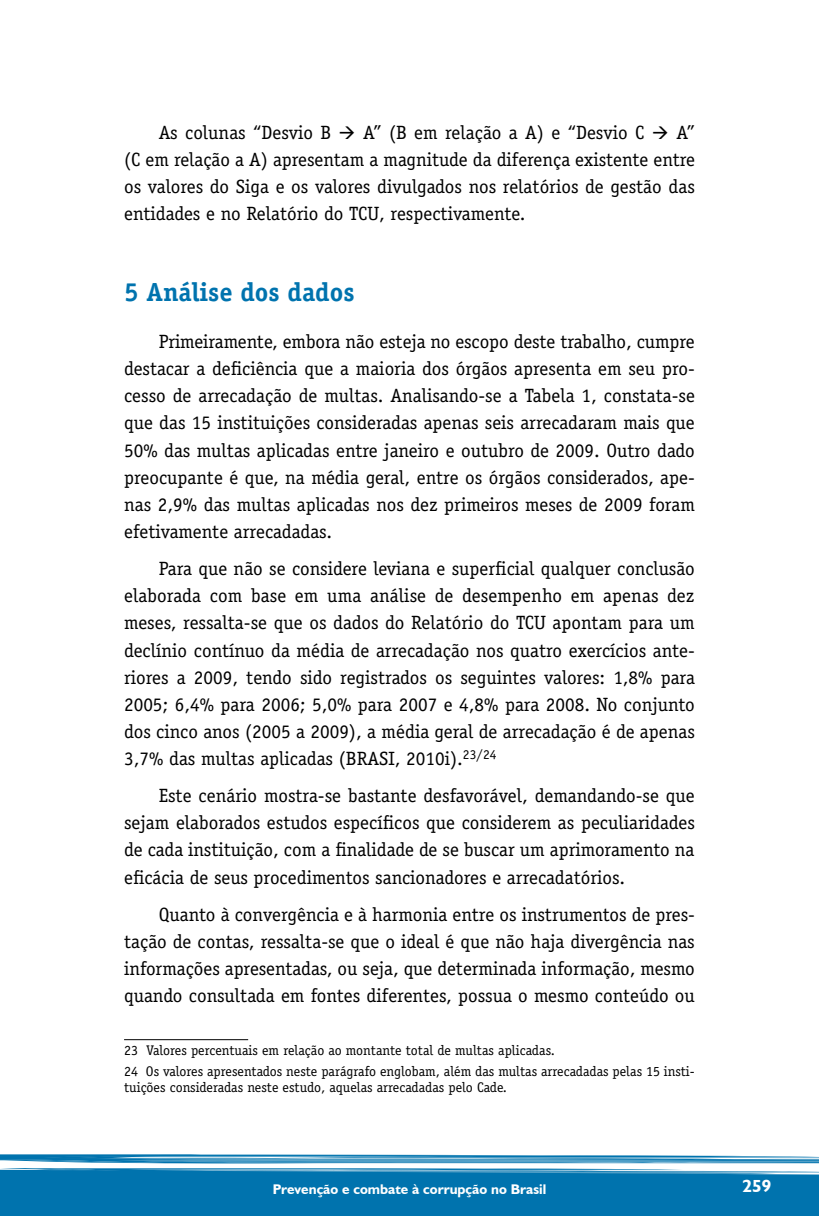
<style>
.page{position:relative;width:819px;height:1216px;background:#fff}
.page>*{position:absolute;margin:0;border:0;box-sizing:border-box;transform-origin:0 0}
.t1{font:700 26.25px "Officina Serif";color:#0073ae}
.t2{font:19.25px/27.1px "Officina Serif";color:#000;text-align:justify}
.t3{font:700 17.5px "Humanist 521 BT";color:#fff}
.t4{font:14px/20.7px "Officina Serif";color:#000}
.t5{font:700 14px "Humanist 521 BT";color:#fff}
</style>
<div class="page">
<svg style="left:0;top:1154px;width:819px;height:61px;background:#2989bb"></svg>
<hr style="left:124px;top:1039px;width:124px;height:1px;background:#000">
<p class="t2" style="left:124px;top:118px;width:572px;text-indent:35px">As colunas “Desvio B → A” (B em relação a A) e “Desvio C → A” (C em relação a A) apresentam a magnitude da diferença existente entre os valores do Siga e os valores divulgados nos relatórios de gestão das entidades e no Relatório do TCU, respectivamente.</p>
<h1 class="t1" style="left:124px;top:276px;width:232px">5 Análise dos dados</h1>
<p class="t2" style="left:124px;top:328px;width:572px;text-indent:35px">Primeiramente, embora não esteja no escopo deste trabalho, cumpre destacar a deficiência que a maioria dos órgãos apresenta em seu pro&shy;cesso de arrecadação de multas. Analisando-se a Tabela 1, constata-se que das 15 instituições consideradas apenas seis arrecadaram mais que 50% das multas aplicadas entre janeiro e outubro de 2009. Outro dado preocupante é que, na média geral, entre os órgãos considerados, ape&shy;nas 2,9% das multas aplicadas nos dez primeiros meses de 2009 foram efetivamente arrecadadas.</p>
<p class="t2" style="left:124px;top:555px;width:572px;text-indent:35px">Para que não se considere leviana e superficial qualquer conclusão elaborada com base em uma análise de desempenho em apenas dez meses, ressalta-se que os dados do Relatório do TCU apontam para um declínio contínuo da média de arrecadação nos quatro exercícios ante&shy;riores a 2009, tendo sido registrados os seguintes valores: 1,8% para 2005; 6,4% para 2006; 5,0% para 2007 e 4,8% para 2008. No conjunto dos cinco anos (2005 a 2009), a média geral de arrecadação é de apenas 3,7% das multas aplicadas (BRASI, 2010i).<sup>23/24</sup></p>
<p class="t2" style="left:124px;top:782px;width:572px;text-indent:35px">Este cenário mostra-se bastante desfavorável, demandando-se que sejam elaborados estudos específicos que considerem as peculiaridades de cada instituição, com a finalidade de se buscar um aprimoramento na eficácia de seus procedimentos sancionadores e arrecadatórios.</p>
<p class="t2" style="left:124px;top:900px;width:572px;text-indent:35px">Quanto à convergência e à harmonia entre os instrumentos de pres&shy;tação de contas, ressalta-se que o ideal é que não haja divergência nas informações apresentadas, ou seja, que determinada informação, mesmo quando consultada em fontes diferentes, possua o mesmo conteúdo ou</p>
<p class="t4" style="left:124px;top:1040px;width:572px">23 Valores percentuais em relação ao montante total de multas aplicadas.<br>24 Os valores apresentados neste parágrafo englobam, além das multas arrecadadas pelas 15 insti-</p>
<p class="t4" style="left:124px;top:1076px;width:384px">tuições consideradas neste estudo, aquelas arrecadadas pelo Cade.</p>
<p class="t5" style="left:273px;top:1180px;width:275px">Prevenção e combate à corrupção no Brasil</p>
<p class="t3" style="left:742px;top:1174px;width:30px">259</p>
</div>
